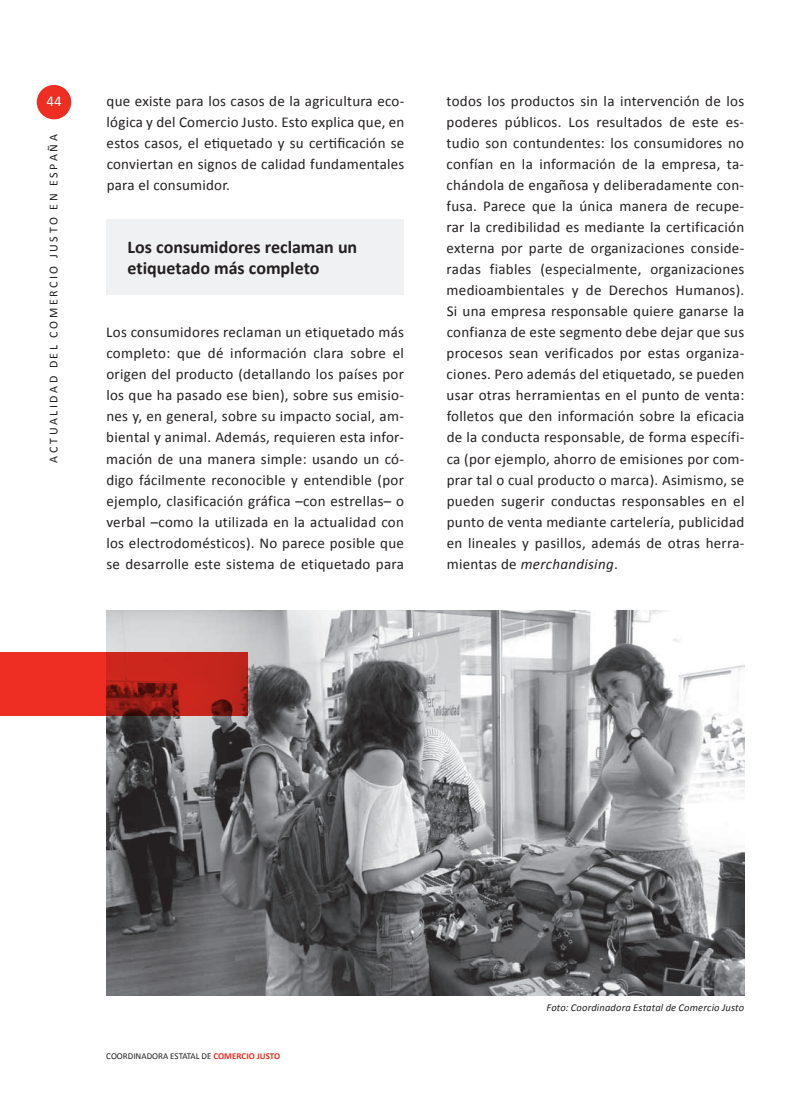
<style>
.page{position:relative;width:808px;height:1106px;background:#fff}
.page>*{position:absolute;margin:0;border:0;box-sizing:border-box;transform-origin:0 0}
.t1{font:700 18px/21px "Calibri";color:#231f20}
.t2{font:15px/21px "Calibri";letter-spacing:.02em;color:#231f20;text-align:justify}
.t3{font:15px "Calibri";color:#fff}
.t4{font:12px "Calibri";letter-spacing:.21em;color:#231f20}
.t5{font:italic 10.5px "Calibri";letter-spacing:.015em;color:#231f20}
.t6{font:9px "Calibri";color:#231f20}
.s1{font-style:italic}
.s2{font-weight:700;color:#ee2e22}
</style>
<div class="page">
<div style="left:37px;top:85px;width:34px;height:34px;background:#ee2e22;border-radius:50%"></div>
<div style="left:0;top:652px;width:248px;height:63px;background:#ee2e22"></div>
<div style="left:106px;top:220px;width:298px;height:75px;background:#f0f1f2"></div>
<img style="left:106px;top:610px;width:638px;height:385px">
<p class="t3" style="left:46px;top:92px;width:17px">44</p>
<p class="t4" style="left:46px;top:462px;width:329px;rotate:-90deg">Actualidaddel Comercio Justoen España</p>
<p class="t2" style="left:107px;top:90px;width:299px">que existe para los casos de la agricultura eco&shy;lógica y del Comercio Justo. Esto explica que, en estos casos, el etiquetado y su certificación se conviertan en signos de calidad fundamentales para el consumidor.</p>
<p class="t1" style="left:128px;top:236px;width:231px">Los consumidores reclaman un etiquetado más completo</p>
<p class="t2" style="left:106px;top:321px;width:299px">Los consumidores reclaman un etiquetado más completo: que dé información clara sobre el origen del producto (detallando los países por los que ha pasado ese bien), sobre sus emisio&shy;nes y, en general, sobre su impacto social, am&shy;biental y animal. Además, requieren esta infor&shy;mación de una manera simple: usando un có&shy;digo fácilmente reconocible y entendible (por ejemplo, clasificación gráfica –con estrellas– o verbal –como la utilizada en la actualidad con los electrodomésticos). No parece posible que se desarrolle este sistema de etiquetado para</p>
<p class="t2" style="left:446px;top:90px;width:299px">todos los productos sin la intervención de los poderes públicos. Los resultados de este es&shy;tudio son contundentes: los consumidores no confían en la información de la empresa, ta&shy;chándola de engañosa y deliberadamente con&shy;fusa. Parece que la única manera de recupe&shy;rar la credibilidad es mediante la certificación externa por parte de organizaciones conside&shy;radas fiables (especialmente, organizaciones medioambientales y de Derechos Humanos).<br>Si una empresa responsable quiere ganarse la confianza de este segmento debe dejar que sus procesos sean verificados por estas organiza&shy;ciones. Pero además del etiquetado, se pueden usar otras herramientas en el punto de venta: folletos que den información sobre la eficacia de la conducta responsable, de forma específi&shy;ca (por ejemplo, ahorro de emisiones por com&shy;prar tal o cual producto o marca). Asimismo, se pueden sugerir conductas responsables en el punto de venta mediante cartelería, publicidad en lineales y pasillos, además de otras herra&shy;mientas de <span class="s1">merchandising</span>.</p>
<p class="t6" style="left:106px;top:1049px;width:175px">COORDINADORA ESTATAL DE <span class="s2">COMERCIO JUSTO</span></p>
<p class="t5" style="left:546px;top:1000px;width:199px">Foto: Coordinadora Estatal de Comercio Justo</p>
</div>
